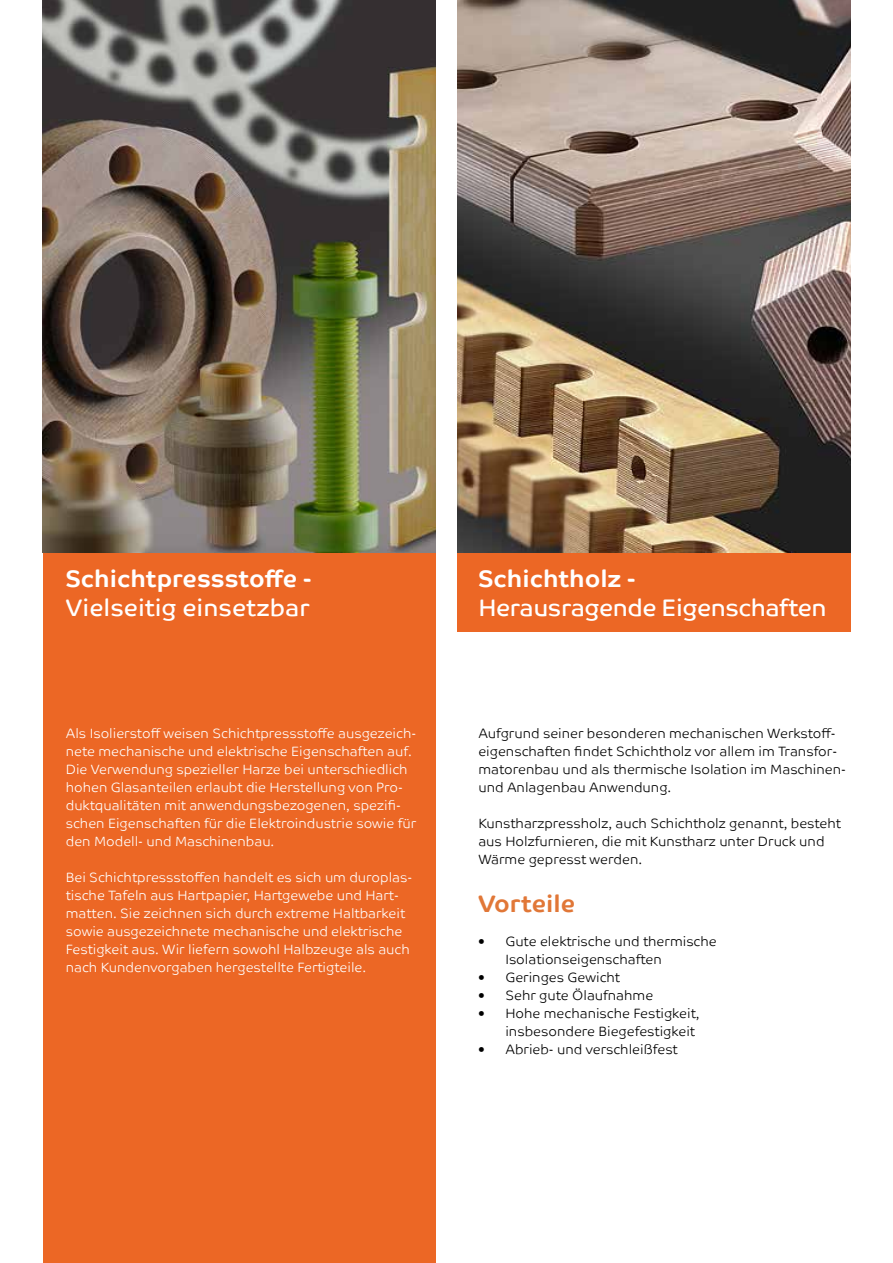
<style>
.page{position:relative;width:893px;height:1263px;background:#fff}
.page>*{position:absolute;margin:0;border:0;box-sizing:border-box;transform-origin:0 0}
.t1{font:700 24px "Co Text";color:#fff}
.t2{font:24px "Co Text";letter-spacing:-.02em;color:#fff}
.t3{font:24px "Co Text";color:#fff}
.t4{font:700 24px "Co Text";color:#e17737}
.t5{font:300 13.5px/18px "Co Text";color:#fff}
.t6{font:300 13.5px/18px "Co Text";color:#000}
</style>
<div class="page">
<svg style="left:42px;top:0;width:1px;height:26px"></svg>
<div style="left:457px;top:553px;width:393px;height:78px;background:#ec6725"></div>
<div style="left:43px;top:553px;width:393px;height:710px;background:#ec6725"></div>
<img style="left:457px;top:0;width:393px;height:553px">
<img style="left:43px;top:0;width:393px;height:553px">
<h1 class="t1" style="left:66px;top:565px;width:247px">Schichtpressstoffe -</h1>
<h1 class="t3" style="left:66px;top:594px;width:245px">Vielseitig einsetzbar</h1>
<p class="t5" style="left:66px;top:724px;width:352px">Als Isolierstoff weisen Schichtpressstoffe ausgezeich&shy;nete mechanische und elektrische Eigenschaften auf.<br>Die Verwendung spezieller Harze bei unterschiedlich hohen Glasanteilen erlaubt die Herstellung von Pro&shy;duktqualitäten mit anwendungsbezogenen, spezifi&shy;schen Eigenschaften fü r die Elektroindustrie sowie fü r den Modell- und Maschinenbau.</p>
<p class="t5" style="left:66px;top:868px;width:348px">Bei Schichtpressstoffen handelt es sich um duroplas&shy;tische Tafeln aus Hartpapier, Hartgewebe und Hart&shy;matten. Sie zeichnen sich durch extreme Haltbarkeit sowie ausgezeichnete mechanische und elektrische Festigkeit aus. Wir liefern sowohl Halbzeuge als auch nach Kundenvorgaben hergestellte Fertigteile.</p>
<h1 class="t1" style="left:478px;top:565px;width:159px">Schichtholz -</h1>
<h1 class="t2" style="left:478px;top:594px;width:350px">Herausragende Eigenschaften</h1>
<p class="t6" style="left:478px;top:724px;width:369px">Aufgrund seiner besonderen mechanischen Werkstoff&shy;eigenschaften fi ndet Schichtholz vor allem im Transfor&shy;matorenbau und als thermische Isolation im Maschinen&shy;und Anlagenbau Anwendung.</p>
<p class="t6" style="left:478px;top:814px;width:364px">Kunstharzpressholz, auch Schichtholz genannt, besteht aus Holzfurnieren, die mit Kunstharz unter Druck und<br>Wärme gepresst werden.</p>
<h1 class="t4" style="left:478px;top:890px;width:98px">Vorteile</h1>
<p class="t6" style="left:505px;top:932px;width:213px;text-indent:-27px">• Gute elektrische und thermische<br>Isolationseigenschaften</p>
<p class="t6" style="left:478px;top:968px;width:143px">• Geringes Gewicht</p>
<p class="t6" style="left:478px;top:986px;width:176px">• Sehr gute Ölaufnahme</p>
<p class="t6" style="left:505px;top:1004px;width:196px;text-indent:-27px">• Hohe mechanische Festigkeit, insbesondere Biegefestigkeit</p>
<p class="t6" style="left:478px;top:1040px;width:201px">• Abrieb- und verschleißfest</p>
</div>
